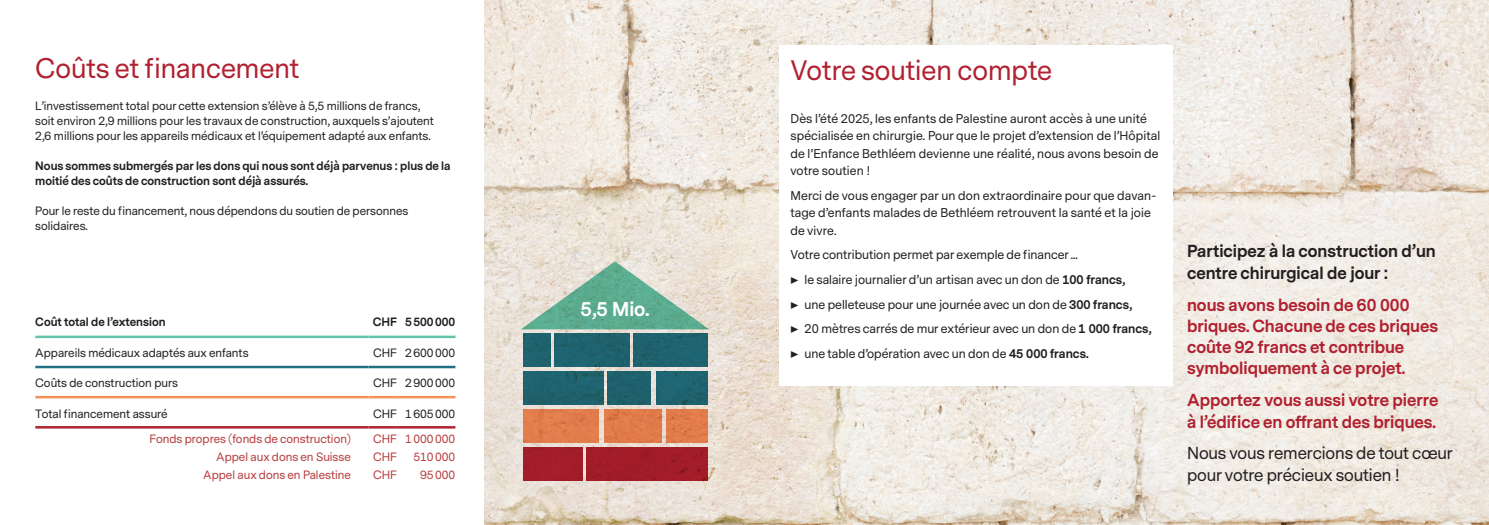
<style>
.page{position:relative;width:1489px;height:525px;background:#fff}
.page>*{position:absolute;margin:0;border:0;box-sizing:border-box;transform-origin:0 0}
._15_22{font:26.25px "Messina Sans";color:#b12131}
.Quote_rot_13{font:700 18.75px "Messina Sans";color:#fff}
.Quote_rot_13-2{font:700 16.25px/21.2px "Messina Sans";color:#b12131}
.Quote_rot_13-3{font:700 16.25px/21.2px "Messina Sans";color:#231f20}
.Quote_rot_13-4{font:16.25px/21.2px "Messina Sans";letter-spacing:-.005em;color:#231f20}
.Lauftext{font:11.88px/17.5px "Messina Sans";letter-spacing:.01em;color:#231f20}
.Lauftext-2{font:11.25px/15px "Messina Sans";color:#231f20}
._15_22-2{font:11.25px "Messina Sans";color:#231f20}
.Lauftext-3{font:700 11.25px/15px "Messina Sans";color:#231f20}
._15_22-3{font:11.25px "Messina Sans";color:#b73b3d}
._15_22-4{font:700 11.25px "Messina Sans";color:#231f20}
.s1{font-family:"Acumin Pro"}
.s2{font-weight:700}
</style>
<div class="page">
<img style="left:484px;top:0;width:1004px;height:524px">
<svg style="left:520px;top:261px;width:189px;height:219px;background:#8c887f"></svg>
<hr style="left:35px;top:335px;width:333px;height:3px;background:#64c4ab">
<hr style="left:368px;top:335px;width:29px;height:3px;background:#64c4ab">
<hr style="left:397px;top:335px;width:58px;height:3px;background:#64c4ab">
<hr style="left:35px;top:426px;width:333px;height:2px;background:#b12432">
<hr style="left:368px;top:426px;width:29px;height:2px;background:#b12432">
<hr style="left:397px;top:426px;width:58px;height:2px;background:#b12432">
<hr style="left:35px;top:365px;width:333px;height:3px;background:#227082">
<hr style="left:368px;top:365px;width:29px;height:3px;background:#227082">
<hr style="left:397px;top:365px;width:58px;height:3px;background:#227082">
<hr style="left:35px;top:395px;width:333px;height:3px;background:#f6905b">
<hr style="left:368px;top:395px;width:29px;height:3px;background:#f6905b">
<hr style="left:397px;top:395px;width:58px;height:3px;background:#f6905b">
<div style="left:779px;top:45px;width:393px;height:340px;background:#fff"></div>
<p class="_15_22" style="left:35px;top:51px;width:265px">Coûts et f inancement</p>
<p class="Lauftext-2" style="left:35px;top:99px;width:400px">L’investissement total pour cette extension s’élève à 5,5 millions de francs, soit environ 2,9 millions pour les travaux de construction, auxquels s’ajoutent<br>2,6 millions pour les appareils médicaux et l’équipement adapté aux enfants.</p>
<p class="Lauftext-3" style="left:35px;top:159px;width:417px">Nous sommes submergés par les dons qui nous sont déjà parvenus : plus de la moitié des coûts de construction sont déjà assurés.</p>
<p class="Lauftext-2" style="left:35px;top:204px;width:374px">Pour le reste du f inancement, nous dépendons du soutien de personnes solidaires.</p>
<p class="_15_22-4" style="left:35px;top:314px;width:132px">Coût total de l’extension</p>
<p class="_15_22-4" style="left:373px;top:314px;width:25px">CHF</p>
<p class="_15_22-4" style="left:405px;top:314px;width:52px">5500000</p>
<p class="_15_22-2" style="left:35px;top:345px;width:215px">Appareils médicaux adaptés aux enfants</p>
<p class="_15_22-2" style="left:373px;top:345px;width:25px">CHF</p>
<p class="_15_22-2" style="left:405px;top:345px;width:52px">2600000</p>
<p class="_15_22-2" style="left:35px;top:375px;width:144px">Coûts de construction purs</p>
<p class="_15_22-2" style="left:373px;top:375px;width:25px">CHF</p>
<p class="_15_22-2" style="left:405px;top:375px;width:52px">2900000</p>
<p class="_15_22-2" style="left:35px;top:406px;width:134px">Total f inancement assuré</p>
<p class="_15_22-2" style="left:373px;top:406px;width:25px">CHF</p>
<p class="_15_22-2" style="left:405px;top:406px;width:52px">1605000</p>
<p class="_15_22-3" style="left:149px;top:431px;width:203px">Fonds propres (fonds de construction)</p>
<p class="_15_22-3" style="left:373px;top:431px;width:25px">CHF</p>
<p class="_15_22-3" style="left:405px;top:431px;width:52px">1000000</p>
<p class="_15_22-3" style="left:216px;top:449px;width:136px">Appel aux dons en Suisse</p>
<p class="_15_22-3" style="left:373px;top:449px;width:25px">CHF</p>
<p class="_15_22-3" style="left:413px;top:449px;width:43px">510000</p>
<p class="_15_22-3" style="left:203px;top:467px;width:149px">Appel aux dons en Palestine</p>
<p class="_15_22-3" style="left:373px;top:467px;width:25px">CHF</p>
<p class="_15_22-3" style="left:420px;top:467px;width:37px">95000</p>
<p class="Quote_rot_13" style="left:580px;top:296px;width:70px">5,5 Mio.</p>
<p class="_15_22" style="left:790px;top:53px;width:263px">Votre soutien compte</p>
<p class="Lauftext" style="left:790px;top:110px;width:371px">Dès l’été 2025, les enfants de Palestine auront accès à une unité spécialisée en chirurgie. Pour que le projet d’extension de l’Hôpital de l’Enfance Bethléem devienne une réalité, nous avons besoin de votre soutien !</p>
<p class="Lauftext" style="left:790px;top:187px;width:367px">Merci de vous engager par un don extraordinaire pour que davan&shy;tage d’enfants malades de Bethléem retrouvent la santé et la joie de vivre.</p>
<p class="Lauftext" style="left:790px;top:246px;width:289px">Votre contribution permet par exemple de f inancer ...</p>
<p class="Lauftext" style="left:790px;top:271px;width:336px"><span class="s1">▶</span> le salaire journalier d’un artisan avec un don de <span class="s2">100 francs,</span></p>
<p class="Lauftext" style="left:790px;top:296px;width:343px"><span class="s1">▶</span> une pelleteuse pour une journée avec un don de <span class="s2">300 francs,</span></p>
<p class="Lauftext" style="left:790px;top:320px;width:362px"><span class="s1">▶</span> 20 mètres carrés de mur extérieur avec un don de <span class="s2">1 000 francs,</span></p>
<p class="Lauftext" style="left:790px;top:345px;width:299px"><span class="s1">▶</span> une table d’opération avec un don de <span class="s2">45 000 francs.</span></p>
<p class="Quote_rot_13-3" style="left:1186px;top:241px;width:250px">Participez à la construction d’un centre chirurgical de jour :</p>
<p class="Quote_rot_13-2" style="left:1186px;top:294px;width:252px">nous avons besoin de 60 000 briques. Chacune de ces briques coûte 92 francs et contribue symboliquement à ce projet.</p>
<p class="Quote_rot_13-2" style="left:1186px;top:390px;width:253px">Apportez vous aussi votre pierre à l’édif ice en offrant des briques.</p>
<p class="Quote_rot_13-4" style="left:1186px;top:443px;width:267px">Nous vous remercions de tout cœur pour votre précieux soutien !</p>
</div>
